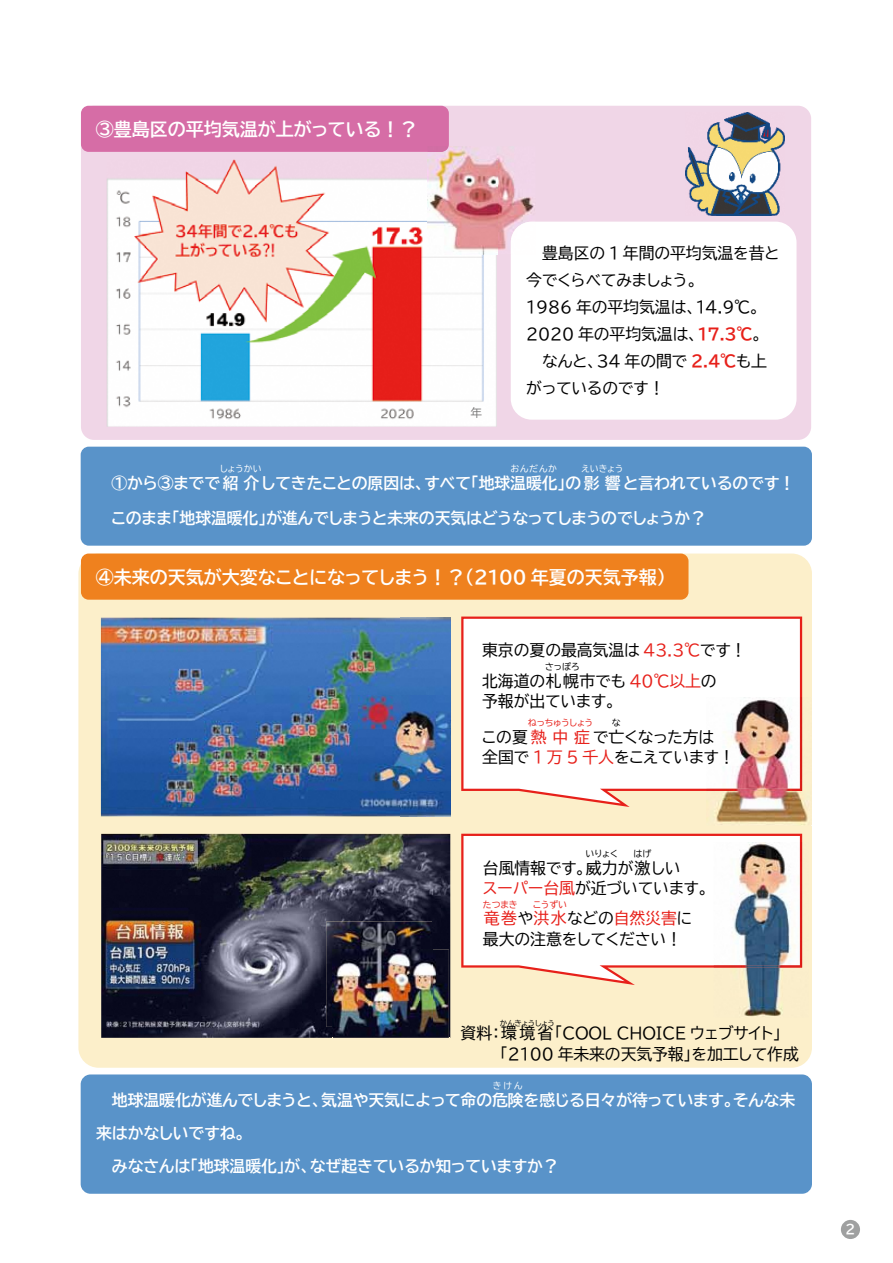
<style>
.page{position:relative;width:893px;height:1263px;background:#fff}
.page>*{position:absolute;margin:0;border:0;box-sizing:border-box;transform-origin:0 0}
.t1{font:18px "BIZ UDP Gothic Bold";color:#fff}
.t2{font:15.9px/27px "BIZ UDP Gothic";color:#000}
.t3{font:15.9px/33px "BIZ UDP Gothic Bold";letter-spacing:-.005em;color:#fff}
.t4{font:15.9px/30px "BIZ UDP Gothic";color:#e7201a}
.t5{font:12.75px "BIZ UDP Gothic Bold";color:#fff}
.t6{font:11.7px "Koz Go Pro";color:#727171}
.t7{font:9px "BIZ UDP Gothic";letter-spacing:.01em;color:#fff}
.t8{font:9px "BIZ UDP Gothic";color:#e7201a}
.t9{font:9px "BIZ UDP Gothic";color:#000}
.t10{font:7.5px "BIZ UDP Gothic";letter-spacing:-.005em;color:#000}
.s1{font-family:"BIZ UDP Gothic Bold";color:#e7201a}
.s2{color:#e7201a}
.s3{color:#000}
</style>
<div class="page">
<div style="left:81px;top:106px;width:730px;height:334px;background:#f0d6e7;border-radius:13px"></div>
<div style="left:78px;top:553px;width:734px;height:515px;background:#fcefca;border-radius:20px"></div>
<img style="left:101px;top:834px;width:349px;height:204px">
<img style="left:101px;top:618px;width:299px;height:198px">
<img style="left:400px;top:618px;width:50px;height:77px">
<img style="left:400px;top:791px;width:50px;height:25px">
<div style="left:81px;top:106px;width:368px;height:46px;background:#d66da6;border-radius:8px"></div>
<div style="left:81px;top:553px;width:607px;height:47px;background:#ef811e;border-radius:8px"></div>
<div style="left:511px;top:222px;width:285px;height:198px;background:#fff;border-radius:21px"></div>
<div style="left:81px;top:1074px;width:731px;height:120px;background:#5993c9;border-radius:10px"></div>
<svg style="left:461px;top:834px;width:341px;height:151px;background:#fdf3f0"></svg>
<svg style="left:461px;top:616px;width:341px;height:191px;background:#fdf5f3"></svg>
<img style="left:706px;top:697px;width:103px;height:128px">
<img style="left:706px;top:697px;width:96px;height:94px">
<img style="left:714px;top:842px;width:89px;height:175px">
<img style="left:714px;top:842px;width:88px;height:125px">
<img style="left:359px;top:695px;width:92px;height:96px">
<img style="left:326px;top:921px;width:106px;height:106px">
<img style="left:332px;top:949px;width:117px;height:89px">
<img style="left:333px;top:949px;width:99px;height:78px">
<div style="left:81px;top:447px;width:731px;height:99px;background:#5993c9;border-radius:8px"></div>
<img style="left:685px;top:113px;width:99px;height:103px">
<img style="left:107px;top:160px;width:390px;height:267px">
<img style="left:428px;top:146px;width:107px;height:108px">
<img style="left:428px;top:146px;width:21px;height:6px">
<img style="left:511px;top:222px;width:24px;height:32px">
<img style="left:427px;top:159px;width:70px;height:96px">
<div style="left:841px;top:1220px;width:19px;height:19px;background:#9fa0a0;border-radius:50%"></div>
<p class="t1" style="left:96px;top:120px;width:323px">③豊島区の平均気温が上がっている！？</p>
<p class="t6" style="left:470px;top:405px;width:13px">年</p>
<p class="t2" style="left:526px;top:239px;width:255px;text-indent:16px">豊島区の 1 年間の平均気温を昔と今でくらべてみましょう。<br>1986 年の平均気温は、14.9℃。<br>2020 年の平均気温は、<span class="s1">17.3℃</span>。</p>
<p class="t2" style="left:526px;top:348px;width:242px;text-indent:16px">なんと、34 年の間で <span class="s1">2.4℃</span>も上がっているのです！</p>
<p class="t7" style="left:220px;top:464px;width:43px">しょうかい</p>
<p class="t7" style="left:511px;top:464px;width:48px">おんだんか</p>
<p class="t7" style="left:581px;top:464px;width:44px">えいきょう</p>
<p class="t3" style="left:111px;top:502px;width:596px">このまま「地球温暖化」が進んでしまうと未来の天気はどうなってしまうのでしょうか？</p>
<p class="t3" style="left:111px;top:466px;width:685px">①から③までで紹介してきたことの原因は、すべて「地球温暖化」の影響と言われているのです！</p>
<p class="t1" style="left:96px;top:568px;width:572px">④未来の天気が大変なことになってしまう！？（2100 年夏の天気予報）</p>
<p class="t2" style="left:482px;top:635px;width:266px;line-height:30.2px">東京の夏の最高気温は <span class="s2">43.3℃</span>です！北海道の札幌市でも <span class="s2">40℃以上</span>の</p>
<p class="t9" style="left:545px;top:662px;width:36px">さっぽろ</p>
<p class="t2" style="left:482px;top:687px;width:135px">予報が出ています。</p>
<p class="t2" style="left:482px;top:723px;width:234px">この夏<span class="s2">熱中症</span>で亡くなった方は</p>
<p class="t8" style="left:528px;top:718px;width:67px">ねっちゅうしょう</p>
<p class="t9" style="left:612px;top:718px;width:10px">な</p>
<p class="t2" style="left:482px;top:744px;width:254px">全国で <span class="s2">1 万 5 千人</span>をこえています！</p>
<p class="t9" style="left:586px;top:849px;width:34px">いりょく</p>
<p class="t9" style="left:633px;top:849px;width:19px">はげ</p>
<p class="t4" style="left:483px;top:873px;width:227px">スーパー台風<span class="s3">が近づいています。</span>竜巻<span class="s3">や</span>洪水<span class="s3">などの</span>自然災害<span class="s3">に</span></p>
<p class="t2" style="left:483px;top:854px;width:199px">台風情報です。威力が激しい</p>
<p class="t8" style="left:483px;top:900px;width:36px">たつまき</p>
<p class="t8" style="left:533px;top:900px;width:36px">こうずい</p>
<p class="t2" style="left:483px;top:925px;width:201px">最大の注意をしてください！</p>
<p class="t10" style="left:500px;top:1019px;width:56px">かんきょうしょう</p>
<p class="t2" style="left:500px;top:1040px;width:300px">「2100 年未来の天気予報」を加工して作成</p>
<p class="t2" style="left:460px;top:1019px;width:322px">資料：環境省「COOL CHOICE ウェブサイト」</p>
<p class="t7" style="left:493px;top:1081px;width:31px">きけん</p>
<p class="t3" style="left:112px;top:1116px;width:448px;text-indent:-16px">来はかなしいですね。<br>みなさんは「地球温暖化」が、なぜ起きているか知っていますか？</p>
<p class="t3" style="left:112px;top:1083px;width:685px">地球温暖化が進んでしまうと、気温や天気によって命の危険を感じる日々が待っています。そんな未</p>
<p class="t5" style="left:846px;top:1223px;width:11px">2</p>
</div>
